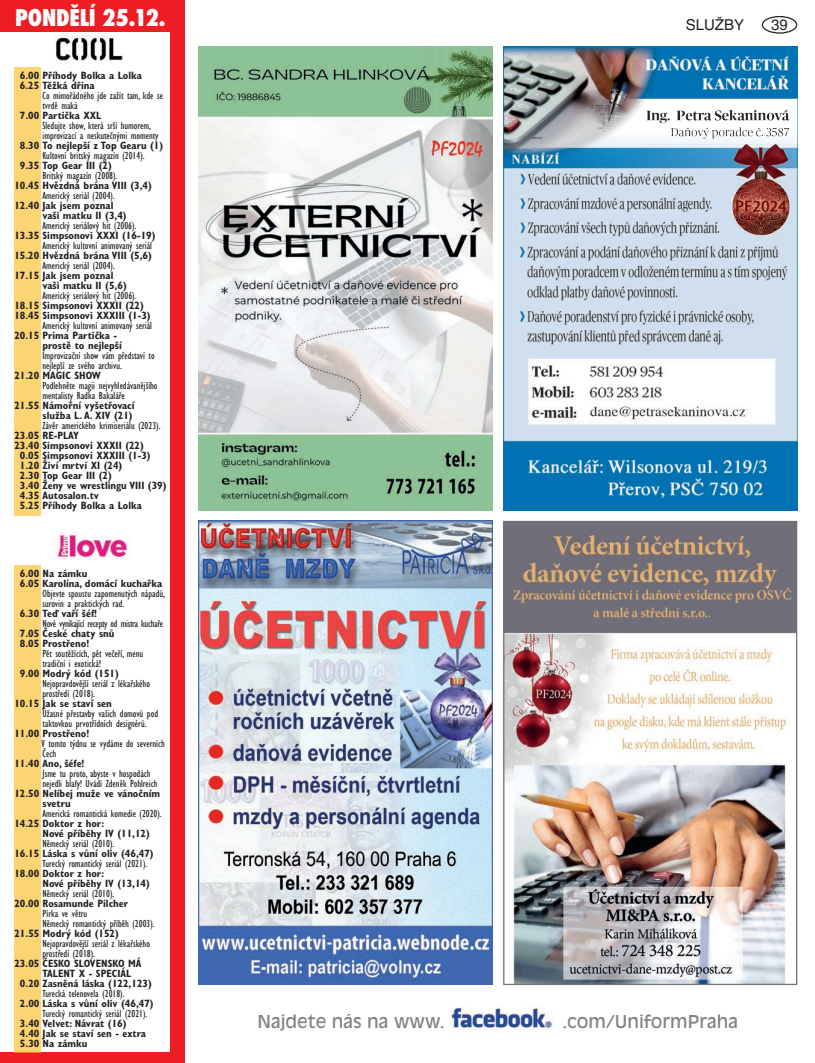
<style>
.page{position:relative;width:815px;height:1063px;background:#fff}
.page>*{position:absolute;margin:0;border:0;box-sizing:border-box;transform-origin:0 0}
.t1{font:800 condensed 22.5px "Futura";letter-spacing:-.01em;color:#fff}
.t2{font:17.5px "Antique Olive CE";color:#808285}
.t3{font:15px "Helvetica CE";color:#231f20}
.t4{font:condensed 10.62px/10px "Gill Sans CE";color:#231f20}
.t5{font:700 condensed 10.62px/10px "Gill Sans CE";color:#231f20}
.t6{font:condensed 10.62px "Gill Sans CE";letter-spacing:-.025em;color:#231f20}
</style>
<div class="page">
<div style="left:762px;top:16px;width:35px;height:18px;border:1px solid #231f20;border-radius:50%"></div>
<img style="left:451px;top:1007px;width:103px;height:23px">
<div style="left:0;top:0;width:184px;height:32px;background:#ee1d23"></div>
<img style="left:55px;top:36px;width:67px;height:25px">
<div style="left:170px;top:0;width:14px;height:1063px;background:#ee1d23"></div>
<div style="left:0;top:1052px;width:174px;height:11px;background:#ee1d23"></div>
<div style="left:14px;top:67px;width:27px;height:449px;background:#fdd472"></div>
<img style="left:55px;top:531px;width:75px;height:29px">
<div style="left:14px;top:565px;width:27px;height:487px;background:#fdd472"></div>
<img style="left:198px;top:521px;width:294px;height:464px">
<img style="left:198px;top:46px;width:294px;height:464px">
<img style="left:505px;top:523px;width:290px;height:460px">
<div style="left:503px;top:521px;width:294px;height:464px;border:1px solid #706e79"></div>
<img style="left:503px;top:46px;width:294px;height:464px">
<h1 class="t1" style="left:15px;top:2px;width:152px">PONDĚLÍ 25.12.</h1>
<p class="t5" style="left:20px;top:71px;width:124px">6.00 Příhody Bolka a Lolka<br>6.25 Těžká dřina</p>
<p class="t4" style="left:43px;top:91px;width:122px">Co mimořádného jde zažít tam, kde se tvrdě maká</p>
<p class="t5" style="left:20px;top:111px;width:83px">7.00 Partička XXL</p>
<p class="t4" style="left:43px;top:121px;width:118px">Sledujte show, která srší humorem, improvizací a neskutečnými momenty</p>
<p class="t5" style="left:20px;top:141px;width:145px">8.30 To nejlepší z Top Gearu (1)</p>
<p class="t4" style="left:43px;top:151px;width:104px">Kultovní britský magazín (2014).</p>
<p class="t5" style="left:20px;top:161px;width:94px">9.35 Top Gear III (2)</p>
<p class="t4" style="left:43px;top:171px;width:76px">Britský magazín (2008).</p>
<p class="t5" style="left:14px;top:181px;width:139px">10.45 Hvězdná brána VIII (3,4)</p>
<p class="t4" style="left:43px;top:191px;width:74px">Americký seriál (2004).</p>
<p class="t5" style="left:43px;top:201px;width:86px;text-indent:-28px">12.40 Jak jsem poznal vaši matku II (3,4)</p>
<p class="t4" style="left:43px;top:221px;width:95px">Americký seriálový hit (2006).</p>
<p class="t5" style="left:14px;top:231px;width:143px">13.35 Simpsonovi XXXI (16-19)</p>
<p class="t4" style="left:43px;top:241px;width:111px">Americký kultovní animovaný seriál</p>
<p class="t5" style="left:14px;top:251px;width:139px">15.20 Hvězdná brána VIII (5,6)</p>
<p class="t4" style="left:43px;top:261px;width:74px">Americký seriál (2004).</p>
<p class="t5" style="left:43px;top:271px;width:86px;text-indent:-28px">17.15 Jak jsem poznal vaši matku II (5,6)</p>
<p class="t4" style="left:43px;top:291px;width:95px">Americký seriálový hit (2006).</p>
<p class="t5" style="left:14px;top:301px;width:138px">18.15 Simpsonovi XXXII (22)<br>18.45 Simpsonovi XXXIII (1-3)</p>
<p class="t4" style="left:43px;top:321px;width:111px">Americký kultovní animovaný seriál</p>
<p class="t5" style="left:43px;top:331px;width:81px;text-indent:-28px">20.15 Prima Partička - prostě to nejlepší</p>
<p class="t4" style="left:43px;top:351px;width:114px">Improvizační show vám představí to nejlepší ze svého archivu.</p>
<p class="t5" style="left:14px;top:371px;width:88px">21.20 MAGIC SHOW</p>
<p class="t4" style="left:42px;top:381px;width:117px">Podlehněte magii nejvyhledávanějšího mentalisty Radka Bakaláře</p>
<p class="t5" style="left:14px;top:401px;width:122px;text-align:right">21.55 Námořní vyšetřovací služba L. A. XIV (21)</p>
<p class="t4" style="left:43px;top:421px;width:120px">Závěr amerického krimiseriálu (2023).</p>
<p class="t5" style="left:14px;top:431px;width:66px">23.05 RE-PLAY</p>
<p class="t5" style="left:14px;top:441px;width:131px">23.40 Simpsonovi XXXII (22)</p>
<p class="t5" style="left:20px;top:451px;width:132px">0.05 Simpsonovi XXXIII (1-3)</p>
<p class="t5" style="left:20px;top:461px;width:104px">1.20 Živí mrtví XI (24)</p>
<p class="t5" style="left:20px;top:471px;width:94px">2.30 Top Gear III (2)</p>
<p class="t5" style="left:20px;top:481px;width:148px">3.40 Ženy ve wrestlingu VIII (39)</p>
<p class="t5" style="left:20px;top:491px;width:81px">4.35 Autosalon.tv</p>
<p class="t5" style="left:20px;top:501px;width:124px">5.25 Příhody Bolka a Lolka</p>
<p class="t5" style="left:20px;top:568px;width:144px">6.00 Na zámku<br>6.05 Karolína, domácí kuchařka</p>
<p class="t4" style="left:42px;top:588px;width:124px">Objevte spoustu zapomenutých nápadů, surovin a praktických rad.</p>
<p class="t5" style="left:20px;top:608px;width:79px">6.30 Teď vaří šéf!</p>
<p class="t6" style="left:43px;top:617px;width:122px">Nové vynikající recepty od mistra kuchaře</p>
<p class="t5" style="left:20px;top:628px;width:96px">7.05 České chaty snů<br>8.05 Prostřeno!</p>
<p class="t4" style="left:42px;top:648px;width:102px">Pět soutěžících, pět večeří, menu tradiční i exotická!</p>
<p class="t5" style="left:20px;top:668px;width:100px">9.00 Modrý kód (151)</p>
<p class="t4" style="left:42px;top:678px;width:109px">Nejopravdovější seriál z lékařského prostředí (2018).</p>
<p class="t5" style="left:14px;top:698px;width:99px">10.15 Jak se staví sen</p>
<p class="t4" style="left:42px;top:708px;width:117px">Úžasné přestavby vašich domovů pod taktovkou prvotřídních designérů.</p>
<p class="t5" style="left:14px;top:728px;width:76px">11.00 Prostřeno!</p>
<p class="t4" style="left:41px;top:738px;width:125px">V tomto týdnu se vydáme do severních<br>Čech</p>
<p class="t5" style="left:14px;top:758px;width:72px">11.40 Ano, šéfe!</p>
<p class="t4" style="left:42px;top:768px;width:117px">Jsme tu proto, abyste v hospodách nejedli blafy! Uvádí Zdeněk Pohlreich</p>
<p class="t5" style="left:43px;top:788px;width:119px;text-indent:-28px">12.50 Nelíbej muže ve vánočním svetru</p>
<p class="t4" style="left:43px;top:808px;width:121px">Americká romantická komedie (2020).</p>
<p class="t5" style="left:43px;top:818px;width:109px;text-indent:-28px">14.25 Doktor z hor:<br>Nové příběhy IV (11,12)</p>
<p class="t4" style="left:43px;top:838px;width:73px">Německý seriál (2010).</p>
<p class="t5" style="left:14px;top:848px;width:141px">16.15 Láska s vůní oliv (46,47)</p>
<p class="t4" style="left:43px;top:858px;width:106px">Turecký romantický seriál (2021).</p>
<p class="t5" style="left:43px;top:868px;width:109px;text-indent:-28px">18.00 Doktor z hor:<br>Nové příběhy IV (13,14)</p>
<p class="t4" style="left:43px;top:888px;width:73px">Německý seriál (2010).</p>
<p class="t5" style="left:14px;top:898px;width:115px">20.00 Rosamunde Pilcher</p>
<p class="t4" style="left:42px;top:908px;width:114px">Pírka ve větru<br>Německý romantický příběh (2003).</p>
<p class="t5" style="left:14px;top:928px;width:106px">21.55 Modrý kód (152)</p>
<p class="t4" style="left:43px;top:938px;width:109px">Nejopravdovější seriál z lékařského prostředí (2018).</p>
<p class="t5" style="left:14px;top:958px;width:129px">23.05 ČESKO SLOVENSKO MÁ</p>
<p class="t5" style="left:43px;top:968px;width:90px">TALENT X - SPECIÁL</p>
<p class="t5" style="left:20px;top:978px;width:133px">0.20 Zasněná láska (122,123)</p>
<p class="t4" style="left:43px;top:988px;width:84px">Turecká telenovela (2018).</p>
<p class="t5" style="left:20px;top:998px;width:135px">2.00 Láska s vůní oliv (46,47)</p>
<p class="t4" style="left:43px;top:1008px;width:106px">Turecký romantický seriál (2021).</p>
<p class="t5" style="left:20px;top:1018px;width:128px">3.40 Velvet: Návrat (16)<br>4.40 Jak se staví sen - extra<br>5.30 Na zámku</p>
<h3 class="t3" style="left:686px;top:16px;width:60px">SLUŽBY</h3>
<h3 class="t3" style="left:771px;top:16px;width:18px">39</h3>
<h2 class="t2" style="left:257px;top:1012px;width:189px">Najdete nás na www.</h2>
<h2 class="t2" style="left:562px;top:1012px;width:177px">.com/UniformPraha</h2>
</div>
